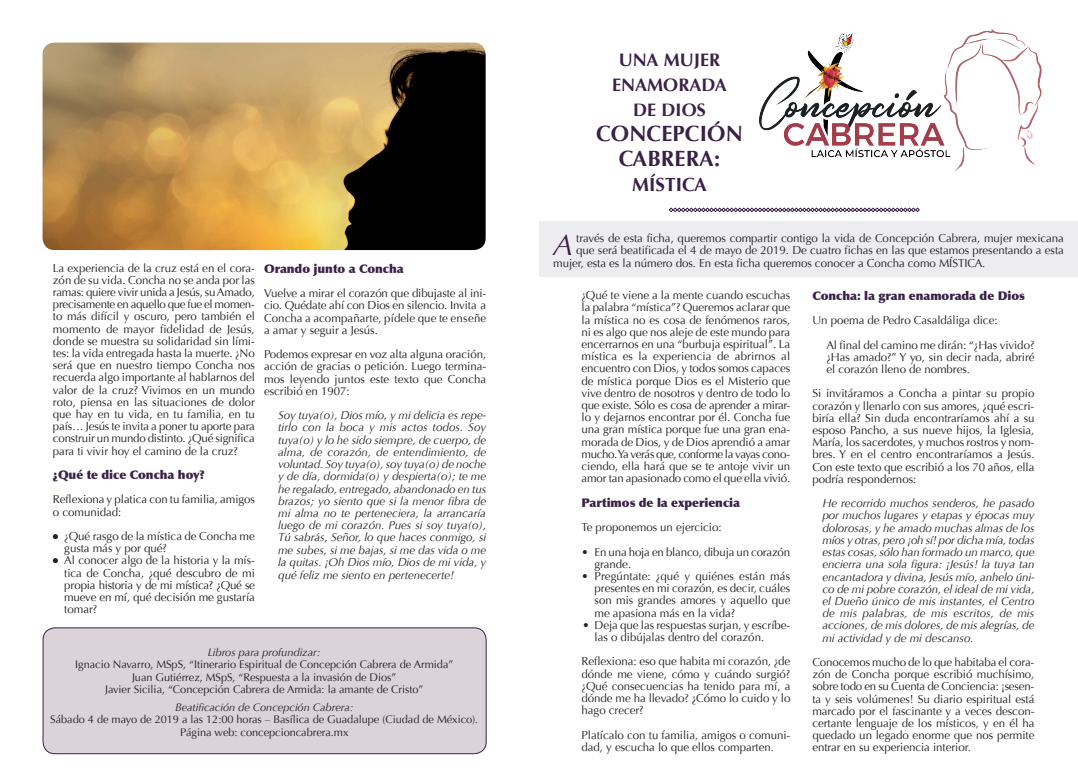
<style>
.page{position:relative;width:1078px;height:780px;background:#fff}
.page>*{position:absolute;margin:0;border:0;box-sizing:border-box;transform-origin:0 0}
.t1{font:italic 29.9px "Optima";color:#3a2147}
.t2{font:700 22px/25px "Optima";letter-spacing:.005em;color:#3a2147;text-align:center}
.t3{font:700 19px "Optima";letter-spacing:.005em;color:#3a2147}
.t4{font:700 18px/25px "Optima";letter-spacing:.005em;color:#3a2147;text-align:center}
.t5{font:900 12px "Optima";letter-spacing:-.005em;color:#3a2147}
.t6{font:11.5px/12.2px "Optima";letter-spacing:-.005em;color:#231f20;text-align:justify}
.t7{font:italic 11.5px/12.2px "Optima";letter-spacing:-.005em;color:#231f20;text-align:justify}
.t8{font:11px/12.5px "Optima";letter-spacing:-.005em;color:#231f20;text-align:center}
.t9{font:italic 11px "Optima";letter-spacing:-.005em;color:#231f20}
</style>
<div class="page">
<img style="left:751px;top:29px;width:291px;height:179px">
<svg style="left:668px;top:208px;width:251px;height:4px"></svg>
<img style="left:43px;top:43px;width:442px;height:207px">
<div style="left:43px;top:627px;width:443px;height:126px;background:#dad4da;border-radius:12px"></div>
<div style="left:43px;top:627px;width:443px;height:127px;border:1px solid #3a2147;border-radius:12px"></div>
<div style="left:539px;top:221px;width:538px;height:56px;background:#edecef"></div>
<p class="t6" style="left:53px;top:262px;width:203px">La experiencia de la cruz está en el cora&shy;zón de su vida. Concha no se anda por las ramas: quiere vivir unida a Jesús, su Amado, precisamente en aquello que fue el momen&shy;to más difícil y oscuro, pero también el momento de mayor fidelidad de Jesús, donde se muestra su solidaridad sin lími&shy;tes: la vida entregada hasta la muerte. ¿No será que en nuestro tiempo Concha nos recuerda algo importante al hablarnos del valor de la cruz? Vivimos en un mundo roto, piensa en las situaciones de dolor que hay en tu vida, en tu familia, en tu país… Jesús te invita a poner tu aporte para construir un mundo distinto. ¿Qué significa para ti vivir hoy el camino de la cruz?</p>
<p class="t5" style="left:53px;top:467px;width:153px">¿Qué te dice Concha hoy?</p>
<p class="t6" style="left:53px;top:493px;width:203px">Reflexiona y platica con tu familia, amigos o comunidad:</p>
<p class="t6" style="left:64px;top:530px;width:192px;text-indent:-11px">● ¿Qué rasgo de la mística de Concha me gusta más y por qué?</p>
<p class="t6" style="left:64px;top:554px;width:192px;text-indent:-11px">● Al conocer algo de la historia y la mís&shy;tica de Concha, ¿qué descubro de mi propia historia y de mi mística? ¿Qué se mueve en mí, qué decisión me gustaría tomar?</p>
<p class="t5" style="left:264px;top:261px;width:141px">Orando junto a Concha</p>
<p class="t6" style="left:264px;top:287px;width:224px">Vuelve a mirar el corazón que dibujaste al ini&shy;cio. Quédate ahí con Dios en silencio. Invita a Concha a acompañarte, pídele que te enseñe a amar y seguir a Jesús.</p>
<p class="t6" style="left:264px;top:348px;width:224px">Podemos expresar en voz alta alguna oración, acción de gracias o petición. Luego termina&shy;mos leyendo juntos este texto que Concha escribió en 1907:</p>
<p class="t7" style="left:278px;top:409px;width:209px">Soy tuya(o), Dios mío, y mi delicia es repe&shy;tirlo con la boca y mis actos todos. Soy tuya(o) y lo he sido siempre, de cuerpo, de alma, de corazón, de entendimiento, de voluntad. Soy tuya(o), soy tuya(o) de noche y de día, dormida(o) y despierta(o); te me he regalado, entregado, abandonado en tus brazos; yo siento que si la menor fibra de mi alma no te perteneciera, la arrancaría luego de mi corazón. Pues si soy tuya(o), Tú sabrás, Señor, lo que haces conmigo, si me subes, si me bajas, si me das vida o me la quitas. ¡Oh Dios mío, Dios de mi vida, y qué feliz me siento en pertenecerte!</p>
<p class="t9" style="left:208px;top:645px;width:114px">Libros para profundizar:</p>
<p class="t8" style="left:75px;top:658px;width:379px">Ignacio Navarro, MSpS, “Itinerario Espiritual de Concepción Cabrera de Armida”<br>Juan Gutiérrez, MSpS, “Respuesta a la invasión de Dios”<br>Javier Sicilia, “Concepción Cabrera de Armida: la amante de Cristo”</p>
<p class="t9" style="left:175px;top:700px;width:180px">Beatificación de Concepción Cabrera:</p>
<p class="t8" style="left:50px;top:713px;width:429px">Sábado 4 de mayo de 2019 a las 12:00 horas – Basílica de Guadalupe (Ciudad de México).<br>Página web: concepcioncabrera.mx</p>
<h3 class="t4" style="left:612px;top:48px;width:116px">UNA MUJER<br>ENAMORADA<br>DE DIOS</h3>
<h2 class="t2" style="left:596px;top:122px;width:148px">CONCEPCIÓN<br>CABRERA:</h2>
<h3 class="t3" style="left:632px;top:174px;width:76px">MÍSTICA</h3>
<h1 class="t1" style="left:553px;top:227px;width:21px">A</h1>
<p class="t6" style="left:576px;top:232px;width:489px">través de esta ficha, queremos compartir contigo la vida de Concepción Cabrera, mujer mexicana</p>
<p class="t6" style="left:576px;top:244px;width:489px">que será beatificada el 4 de mayo de 2019. De cuatro fichas en las que estamos presentando a esta</p>
<p class="t6" style="left:553px;top:257px;width:434px">mujer, esta es la número dos. En esta ficha queremos conocer a Concha como MÍSTICA.</p>
<p class="t6" style="left:581px;top:289px;width:210px">¿Qué te viene a la mente cuando escuchas la palabra “mística”? Queremos aclarar que la mística no es cosa de fenómenos raros, ni es algo que nos aleje de este mundo para encerrarnos en una “burbuja espiritual”. La mística es la experiencia de abrirnos al encuentro con Dios, y todos somos capaces de mística porque Dios es el Misterio que vive dentro de nosotros y dentro de todo lo que existe. Sólo es cosa de aprender a mirar&shy;lo y dejarnos encontrar por él. Concha fue una gran mística porque fue una gran ena&shy;morada de Dios, y de Dios aprendió a amar mucho. Ya verás que, conforme la vayas cono&shy;ciendo, ella hará que se te antoje vivir un amor tan apasionado como el que ella vivió.</p>
<p class="t5" style="left:581px;top:495px;width:160px">Partimos de la experiencia</p>
<p class="t6" style="left:581px;top:521px;width:141px">Te proponemos un ejercicio:</p>
<p class="t6" style="left:594px;top:545px;width:197px;text-indent:-13px">• En una hoja en blanco, dibuja un corazón grande.</p>
<p class="t6" style="left:594px;top:570px;width:197px;text-indent:-13px">• Pregúntate: ¿qué y quiénes están más presentes en mi corazón, es decir, cuáles son mis grandes amores y aquello que me apasiona más en la vida?</p>
<p class="t6" style="left:594px;top:619px;width:197px;text-indent:-12px">• Deja que las respuestas surjan, y escríbe&shy;las o dibújalas dentro del corazón.</p>
<p class="t6" style="left:581px;top:655px;width:210px">Reflexiona: eso que habita mi corazón, ¿de dónde me viene, cómo y cuándo surgió? ¿Qué consecuencias ha tenido para mí, a dónde me ha llevado? ¿Cómo lo cuido y lo hago crecer?</p>
<p class="t6" style="left:581px;top:728px;width:210px">Platícalo con tu familia, amigos o comuni&shy;dad, y escucha lo que ellos comparten.</p>
<p class="t5" style="left:812px;top:288px;width:214px">Concha: la gran enamorada de Dios</p>
<p class="t6" style="left:826px;top:308px;width:210px;line-height:24.4px;text-indent:-14px">Un poema de Pedro Casaldáliga dice:<br>Al final del camino me dirán: “¿Has vivido?</p>
<p class="t6" style="left:826px;top:351px;width:210px">¿Has amado?” Y yo, sin decir nada, abriré el corazón lleno de nombres.</p>
<p class="t6" style="left:812px;top:387px;width:224px">Si invitáramos a Concha a pintar su propio corazón y llenarlo con sus amores, ¿qué escri&shy;biría ella? Sin duda encontraríamos ahí a su esposo Pancho, a sus nueve hijos, la Iglesia, María, los sacerdotes, y muchos rostros y nom&shy;bres. Y en el centro encontraríamos a Jesús.<br>Con este texto que escribió a los 70 años, ella podría respondernos:</p>
<p class="t7" style="left:822px;top:497px;width:214px">He recorrido muchos senderos, he pasado por muchos lugares y etapas y épocas muy dolorosas, y he amado muchas almas de los míos y otras, pero ¡oh sí! por dicha mía, todas estas cosas, sólo han formado un marco, que encierra una sola figura: ¡Jesús! la tuya tan encantadora y divina, Jesús mío, anhelo úni&shy;co de mi pobre corazón, el ideal de mi vida, el Dueño único de mis instantes, el Centro de mis palabras, de mis escritos, de mis acciones, de mis dolores, de mis alegrías, de mi actividad y de mi descanso.</p>
<p class="t6" style="left:812px;top:656px;width:224px">Conocemos mucho de lo que habitaba el cora&shy;zón de Concha porque escribió muchísimo, sobre todo en su Cuenta de Conciencia: ¡sesen&shy;ta y seis volúmenes! Su diario espiritual está marcado por el fascinante y a veces descon&shy;certante lenguaje de los místicos, y en él ha quedado un legado enorme que nos permite entrar en su experiencia interior.</p>
</div>
